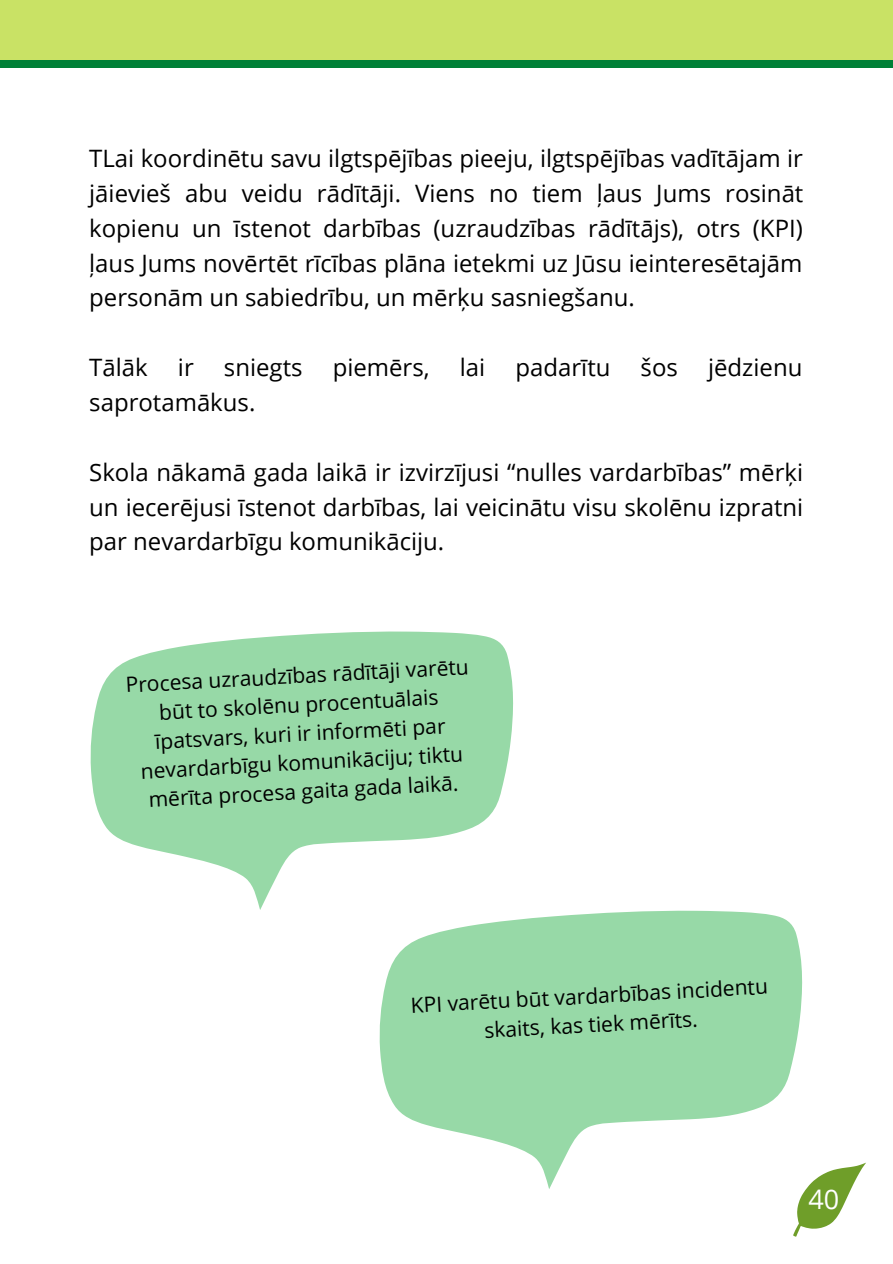
<style>
.page{position:relative;width:893px;height:1264px;background:#fff}
.page>*{position:absolute;margin:0;border:0;box-sizing:border-box;transform-origin:0 0}
.t1{font:27px "Open Sans";color:#fff}
.t2{font:24px/34.8px "Open Sans";color:#000;text-align:justify}
.t3{font:21px/29px "Open Sans";color:#000;text-align:center}
</style>
<div class="page">
<svg style="left:90px;top:631px;width:423px;height:279px;fill:#97d9a7"></svg>
<svg style="left:379px;top:910px;width:424px;height:279px;fill:#97d9a7"></svg>
<div style="left:0;top:0;width:892px;height:68px;background:#008037"></div>
<div style="left:0;top:0;width:892px;height:60px;background:#c9e265"></div>
<svg style="left:793px;top:1162px;width:73px;height:74px"></svg>
<p class="t2" style="left:89px;top:140px;width:715px">TLai koordinētu savu ilgtspējības pieeju, ilgtspējības vadītājam ir jāievieš abu veidu rādītāji. Viens no tiem ļaus Jums rosināt kopienu un īstenot darbības (uzraudzības rādītājs), otrs (KPI) ļaus Jums novērtēt rīcības plāna ietekmi uz Jūsu ieinteresētajām personām un sabiedrību, un mērķu sasniegšanu.</p>
<p class="t2" style="left:89px;top:349px;width:60px">Tālāk</p>
<p class="t2" style="left:178px;top:349px;width:17px">ir</p>
<p class="t2" style="left:224px;top:349px;width:80px">sniegts</p>
<p class="t2" style="left:333px;top:349px;width:98px">piemērs,</p>
<p class="t2" style="left:460px;top:349px;width:27px">lai</p>
<p class="t2" style="left:515px;top:349px;width:96px">padarītu</p>
<p class="t2" style="left:640px;top:349px;width:39px">šos</p>
<p class="t2" style="left:708px;top:349px;width:96px">jēdzienu</p>
<p class="t2" style="left:89px;top:384px;width:168px">saprotamākus.</p>
<p class="t2" style="left:89px;top:454px;width:715px">Skola nākamā gada laikā ir izvirzījusi “nulles vardarbības” mērķi un iecerējusi īstenot darbības, lai veicinātu visu skolēnu izpratni par nevardarbīgu komunikāciju.</p>
<p class="t3" style="left:125px;top:669px;width:345px;rotate:-3deg">Procesa uzraudzības rādītāji varētu būt to skolēnu procentuālais īpatsvars, kuri ir informēti par nevardarbīgu komunikāciju; tiktu mērīta procesa gaita gada laikā.</p>
<p class="t3" style="left:410px;top:990px;width:359px;rotate:-3deg">KPI varētu būt vardarbības incidentu skaits, kas tiek mērīts.</p>
<p class="t1" style="left:808px;top:1180px;width:32px">40</p>
</div>
